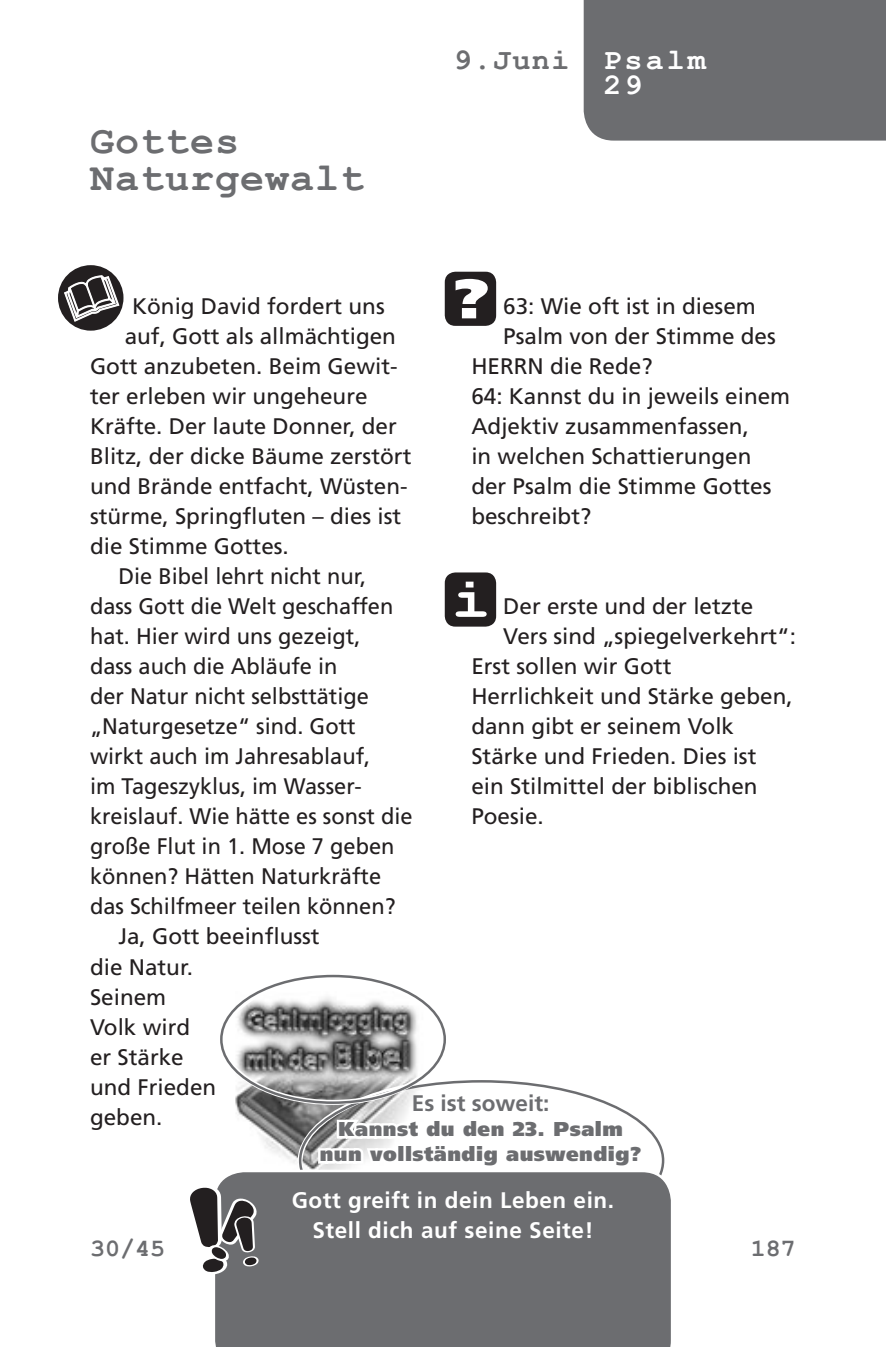
<style>
.page{position:relative;width:886px;height:1347px;background:#fff}
.page>*{position:absolute;margin:0;border:0;box-sizing:border-box;transform-origin:0 0}
.t1{font:900 55.5px "Frutiger";color:#fff;scale:1.18 1}
.t2{font:700 55.5px "Courier New";color:#fff;scale:1.18 1}
.t3{font:700 40px/37.5px "Courier New";letter-spacing:.025em;color:#6c6d70}
.t4{font:700 30px/25px "Courier New";letter-spacing:.1em;color:#fff}
.t5{font:700 25px "Courier New";color:#6c6d70}
.t6{font:22.5px "Frutiger";color:#231f20}
.t7{font:700 22.5px/30px "Frutiger";letter-spacing:.025em;color:#fff;text-align:center}
.t8{font:700 22.5px "Frutiger";color:#6c6d70}
.t9{font:900 20px/25px "Frutiger";letter-spacing:.025em;color:#6c6d70;text-align:center}
.s1{color:#6c6d70}
</style>
<div class="page">
<div style="left:584px;top:0;width:302px;height:141px;background:#6c6d70"></div>
<img style="left:221px;top:991px;width:213px;height:177px">
<div style="left:220px;top:975px;width:225px;height:129px;border:5px solid #fff;border-radius:50%"></div>
<svg style="left:316px;top:1096px;width:330px;height:72px"></svg>
<div style="left:215px;top:1168px;width:456px;height:178px;background:#6c6d70"></div>
<div style="left:445px;top:272px;width:51px;height:54px;background:#231f20"></div>
<div style="left:445px;top:572px;width:51px;height:54px;background:#231f20"></div>
<div style="left:58px;top:265px;width:65px;height:66px;background:#231f20;border-radius:50%"></div>
<svg style="left:62px;top:271px;width:58px;height:51px"></svg>
<svg style="left:215px;top:1179px;width:49px;height:102px"></svg>
<h2 class="t3" style="left:90px;top:120px;width:275px">Gottes<br>Naturgewalt</h2>
<h3 class="t4" style="left:604px;top:46px;width:104px;text-indent:-150px"><span class="s1">9.Juni</span> Psalm<br>29</h3>
<h1 class="t1" style="left:453px;top:265px;width:33px">?</h1>
<p class="t6" style="left:132px;top:293px;width:254px">König David fordert uns</p>
<p class="t6" style="left:125px;top:323px;width:273px">auf, Gott als allmächtigen</p>
<p class="t6" style="left:90px;top:353px;width:309px">Gott anzubeten. Beim Gewit-</p>
<p class="t6" style="left:90px;top:383px;width:279px">ter erleben wir ungeheure</p>
<p class="t6" style="left:90px;top:413px;width:308px">Kräfte. Der laute Donner, der</p>
<p class="t6" style="left:90px;top:443px;width:323px">Blitz, der dicke Bäume zerstört</p>
<p class="t6" style="left:90px;top:473px;width:319px">und Brände entfacht, Wüsten-</p>
<p class="t6" style="left:90px;top:503px;width:313px">stürme, Springfluten – dies ist</p>
<p class="t6" style="left:90px;top:533px;width:200px">die Stimme Gottes.</p>
<p class="t6" style="left:118px;top:563px;width:249px">Die Bibel lehrt nicht nur,</p>
<p class="t6" style="left:90px;top:593px;width:305px">dass Gott die Welt geschaffen</p>
<p class="t6" style="left:90px;top:623px;width:272px">hat. Hier wird uns gezeigt,</p>
<p class="t6" style="left:90px;top:653px;width:249px">dass auch die Abläufe in</p>
<p class="t6" style="left:90px;top:683px;width:280px">der Natur nicht selbsttätige</p>
<p class="t6" style="left:90px;top:713px;width:267px">„Naturgesetze“ sind. Gott</p>
<p class="t6" style="left:90px;top:743px;width:282px">wirkt auch im Jahresablauf,</p>
<p class="t6" style="left:90px;top:773px;width:273px">im Tageszyklus, im Wasser-</p>
<p class="t6" style="left:90px;top:803px;width:324px">kreislauf. Wie hätte es sonst die</p>
<p class="t6" style="left:90px;top:833px;width:306px">große Flut in 1. Mose 7 geben</p>
<p class="t6" style="left:90px;top:863px;width:293px">können? Hätten Naturkräfte</p>
<p class="t6" style="left:90px;top:893px;width:307px">das Schilfmeer teilen können?</p>
<p class="t6" style="left:118px;top:923px;width:203px">Ja, Gott beeinflusst</p>
<p class="t6" style="left:90px;top:953px;width:104px">die Natur.</p>
<p class="t6" style="left:90px;top:983px;width:78px">Seinem</p>
<p class="t6" style="left:90px;top:1013px;width:102px">Volk wird</p>
<p class="t6" style="left:90px;top:1043px;width:95px">er Stärke</p>
<p class="t6" style="left:90px;top:1073px;width:128px">und Frieden</p>
<p class="t6" style="left:90px;top:1103px;width:74px">geben.</p>
<p class="t6" style="left:503px;top:293px;width:254px">63: Wie oft ist in diesem</p>
<p class="t6" style="left:503px;top:323px;width:274px">Psalm von der Stimme des</p>
<p class="t6" style="left:471px;top:353px;width:183px">HERRN die Rede?</p>
<p class="t6" style="left:471px;top:383px;width:320px">64: Kannst du in jeweils einem</p>
<p class="t6" style="left:471px;top:413px;width:279px">Adjektiv zusammenfassen,</p>
<p class="t6" style="left:471px;top:443px;width:282px">in welchen Schattierungen</p>
<p class="t6" style="left:471px;top:473px;width:302px">der Psalm die Stimme Gottes</p>
<p class="t6" style="left:471px;top:503px;width:122px">beschreibt?</p>
<h1 class="t2" style="left:451px;top:565px;width:35px">i</h1>
<p class="t6" style="left:503px;top:593px;width:252px">Der erste und der letzte</p>
<p class="t6" style="left:503px;top:623px;width:294px">Vers sind „spiegelverkehrt“:</p>
<p class="t6" style="left:471px;top:653px;width:202px">Erst sollen wir Gott</p>
<p class="t6" style="left:471px;top:683px;width:323px">Herrlichkeit und Stärke geben,</p>
<p class="t6" style="left:471px;top:713px;width:264px">dann gibt er seinem Volk</p>
<p class="t6" style="left:471px;top:743px;width:287px">Stärke und Frieden. Dies ist</p>
<p class="t6" style="left:471px;top:773px;width:288px">ein Stilmittel der biblischen</p>
<p class="t6" style="left:471px;top:803px;width:74px">Poesie.</p>
<p class="t8" style="left:412px;top:1090px;width:139px">Es ist soweit:</p>
<p class="t9" style="left:320px;top:1116px;width:323px">Kannst du den 23. Psalm nun vollständig auswendig?</p>
<p class="t5" style="left:90px;top:1233px;width:76px">30/45</p>
<p class="t7" style="left:292px;top:1185px;width:324px">Gott greift in dein Leben ein.<br>Stell dich auf seine Seite!</p>
<p class="t5" style="left:751px;top:1233px;width:46px">187</p>
</div>
